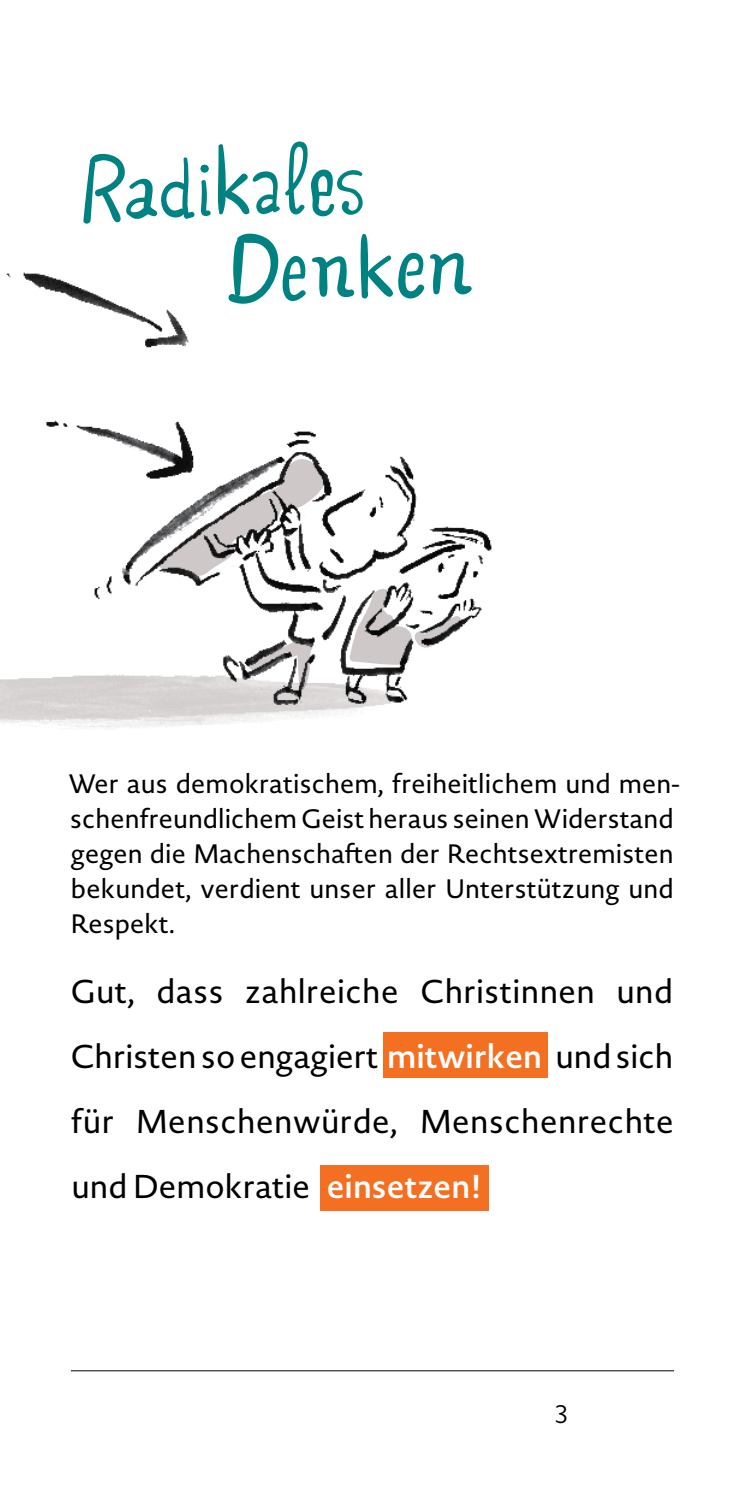
<style>
.page{position:relative;width:745px;height:1489px;background:#fff}
.page>*{position:absolute;margin:0;border:0;box-sizing:border-box;transform-origin:0 0}
.t1{font:32.5px/65px "Novel Sans Pro";letter-spacing:.01em;color:#000;text-align:justify}
.t2{font:26.25px/35px "Novel Sans Pro";color:#000}
.t3{font:300 25px "Novel Sans Pro";color:#000}
.s1{font-weight:600;color:#fff}
</style>
<div class="page">
<hr style="left:71px;top:1370px;width:602px;height:1px;background:#000">
<div style="left:319px;top:1164px;width:169px;height:46px;background:#f36f21"></div>
<div style="left:383px;top:1032px;width:164px;height:45px;background:#f36f21"></div>
<svg style="left:83px;top:141px;width:389px;height:163px"></svg>
<img style="left:0;top:420px;width:492px;height:308px">
<img style="left:6px;top:259px;width:186px;height:89px">
<p class="t2" style="left:68px;top:766px;width:612px">Wer aus demokratischem, freiheitlichem und men&shy;schenfreundlichem Geist heraus seinen Widerstand gegen die Machenschaften der Rechtsextremisten bekundet, verdient unser aller Unterstützung und Respekt.</p>
<p class="t1" style="left:70px;top:958px;width:604px">Gut, dass zahlreiche Christinnen und Christen so engagiert <span class="s1">mitwirken</span> und sich für Menschenwürde, Menschenrechte und Demokratie <span class="s1">einsetzen!</span></p>
<p class="t3" style="left:554px;top:1397px;width:16px">3</p>
</div>
